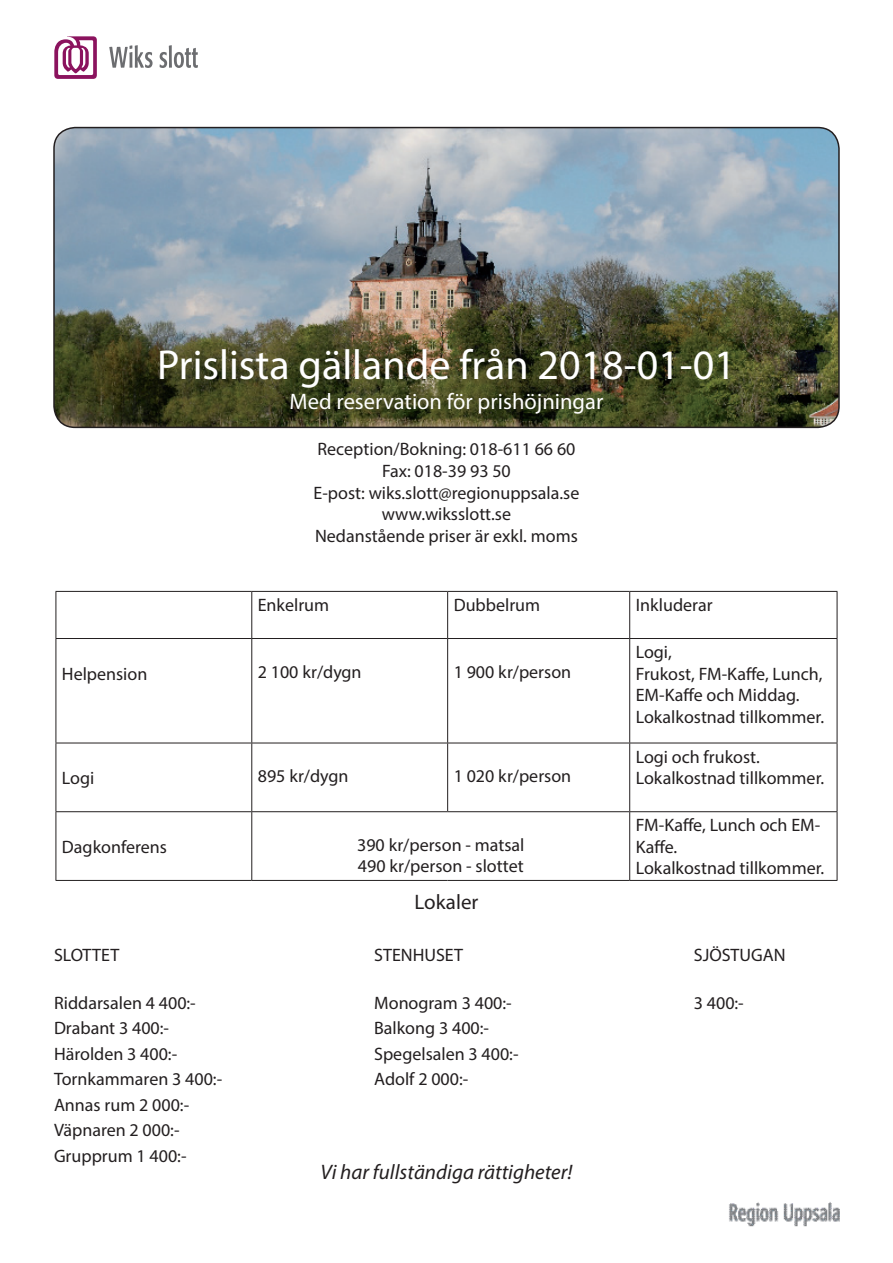
<style>
.page{position:relative;width:893px;height:1263px;background:#fff}
.page>*{position:absolute;margin:0;border:0;box-sizing:border-box;transform-origin:0 0}
.t1{font:42px "Myriad Pro";color:#fff}
.t2{font:22.5px "Myriad Pro";color:#fff}
.t3{font:italic 21px "Myriad Pro";color:#231f20}
.t4{font:21px "Myriad Pro";color:#231f20}
.t5{font:18px/21.6px "Myriad Pro";color:#231f20}
</style>
<div class="page">
<img style="left:54px;top:128px;width:785px;height:299px">
<div style="left:53px;top:127px;width:787px;height:301px;border:2px solid #231f20;border-radius:21px"></div>
<svg style="left:109px;top:45px;width:89px;height:23px"></svg>
<svg style="left:54px;top:36px;width:43px;height:43px"></svg>
<img style="left:729px;top:1202px;width:111px;height:25px">
<hr style="left:56px;top:591px;width:196px;height:1px;background:#231f20">
<hr style="left:56px;top:592px;width:1px;height:46px;background:#231f20">
<hr style="left:252px;top:591px;width:196px;height:1px;background:#231f20">
<hr style="left:251px;top:592px;width:1px;height:46px;background:#231f20">
<hr style="left:448px;top:591px;width:182px;height:1px;background:#231f20">
<hr style="left:447px;top:592px;width:1px;height:46px;background:#231f20">
<hr style="left:630px;top:591px;width:207px;height:1px;background:#231f20">
<hr style="left:629px;top:592px;width:1px;height:46px;background:#231f20">
<hr style="left:837px;top:592px;width:1px;height:46px;background:#231f20">
<hr style="left:56px;top:638px;width:196px;height:1px;background:#231f20">
<hr style="left:56px;top:639px;width:1px;height:104px;background:#231f20">
<hr style="left:252px;top:638px;width:196px;height:1px;background:#231f20">
<hr style="left:251px;top:639px;width:1px;height:104px;background:#231f20">
<hr style="left:448px;top:638px;width:182px;height:1px;background:#231f20">
<hr style="left:447px;top:639px;width:1px;height:104px;background:#231f20">
<hr style="left:630px;top:638px;width:207px;height:1px;background:#231f20">
<hr style="left:629px;top:639px;width:1px;height:104px;background:#231f20">
<hr style="left:837px;top:639px;width:1px;height:104px;background:#231f20">
<hr style="left:56px;top:743px;width:196px;height:1px;background:#231f20">
<hr style="left:56px;top:743px;width:1px;height:68px;background:#231f20">
<hr style="left:252px;top:743px;width:196px;height:1px;background:#231f20">
<hr style="left:251px;top:743px;width:1px;height:68px;background:#231f20">
<hr style="left:448px;top:743px;width:182px;height:1px;background:#231f20">
<hr style="left:447px;top:743px;width:1px;height:68px;background:#231f20">
<hr style="left:630px;top:743px;width:207px;height:1px;background:#231f20">
<hr style="left:629px;top:743px;width:1px;height:68px;background:#231f20">
<hr style="left:837px;top:743px;width:1px;height:68px;background:#231f20">
<hr style="left:56px;top:811px;width:196px;height:1px;background:#231f20">
<hr style="left:56px;top:812px;width:1px;height:68px;background:#231f20">
<hr style="left:252px;top:811px;width:196px;height:1px;background:#231f20">
<hr style="left:251px;top:812px;width:1px;height:68px;background:#231f20">
<hr style="left:448px;top:811px;width:182px;height:1px;background:#231f20">
<hr style="left:630px;top:811px;width:207px;height:1px;background:#231f20">
<hr style="left:629px;top:812px;width:1px;height:68px;background:#231f20">
<hr style="left:837px;top:812px;width:1px;height:68px;background:#231f20">
<hr style="left:56px;top:880px;width:196px;height:1px;background:#231f20">
<hr style="left:252px;top:880px;width:196px;height:1px;background:#231f20">
<hr style="left:448px;top:880px;width:182px;height:1px;background:#231f20">
<hr style="left:630px;top:880px;width:207px;height:1px;background:#231f20">
<h1 class="t1" style="left:157px;top:339px;width:580px">Prislista gällande från 2018-01-01</h1>
<p class="t2" style="left:290px;top:387px;width:315px">Med reservation för prishöjningar</p>
<p class="t5" style="left:314px;top:438px;width:267px;text-align:center">Reception/Bokning: 018-611 66 60<br>Fax: 018-39 93 50<br>E-post: wiks.slott@regionuppsala.se www.wiksslott.se<br>Nedanstående priser är exkl. moms</p>
<p class="t5" style="left:258px;top:594px;width:73px">Enkelrum</p>
<p class="t5" style="left:454px;top:594px;width:88px">Dubbelrum</p>
<p class="t5" style="left:636px;top:594px;width:78px">Inkluderar</p>
<p class="t5" style="left:62px;top:662px;width:87px">Helpension</p>
<p class="t5" style="left:258px;top:660px;width:105px">2 100 kr/dygn</p>
<p class="t5" style="left:454px;top:660px;width:119px">1 900 kr/person</p>
<p class="t5" style="left:62px;top:767px;width:34px">Logi</p>
<p class="t5" style="left:258px;top:765px;width:92px">895 kr/dygn</p>
<p class="t5" style="left:454px;top:765px;width:119px">1 020 kr/person</p>
<p class="t5" style="left:62px;top:836px;width:106px">Dagkonferens</p>
<p class="t5" style="left:357px;top:834px;width:169px">390 kr/person - matsal<br>490 kr/person - slottet</p>
<p class="t5" style="left:54px;top:944px;width:67px">SLOTTET</p>
<p class="t5" style="left:54px;top:989px;width:170px;line-height:25.5px">Riddarsalen 4 400:-<br>Drabant 3 400:-<br>Härolden 3 400:-<br>Tornkammaren 3 400:-<br>Annas rum 2 000:-<br>Väpnaren 2 000:-<br>Grupprum 1 400:-</p>
<p class="t4" style="left:415px;top:889px;width:65px">Lokaler</p>
<p class="t5" style="left:374px;top:944px;width:90px">STENHUSET</p>
<p class="t5" style="left:374px;top:989px;width:146px;line-height:25.5px">Monogram 3 400:-<br>Balkong 3 400:-<br>Spegelsalen 3 400:-<br>Adolf 2 000:-</p>
<p class="t3" style="left:321px;top:1159px;width:253px">Vi har fullständiga rättigheter!</p>
<p class="t5" style="left:636px;top:641px;width:190px">Logi,<br>Frukost, FM-Kaffe, Lunch,<br>EM-Kaffe och Middag.<br>Lokalkostnad tillkommer.</p>
<p class="t5" style="left:636px;top:745px;width:190px">Logi och frukost.<br>Lokalkostnad tillkommer.</p>
<p class="t5" style="left:636px;top:814px;width:190px">FM-Kaffe, Lunch och EM-<br>Kaffe.<br>Lokalkostnad tillkommer.</p>
<p class="t5" style="left:694px;top:944px;width:93px">SJÖSTUGAN</p>
<p class="t5" style="left:694px;top:991px;width:52px">3 400:-</p>
</div>
